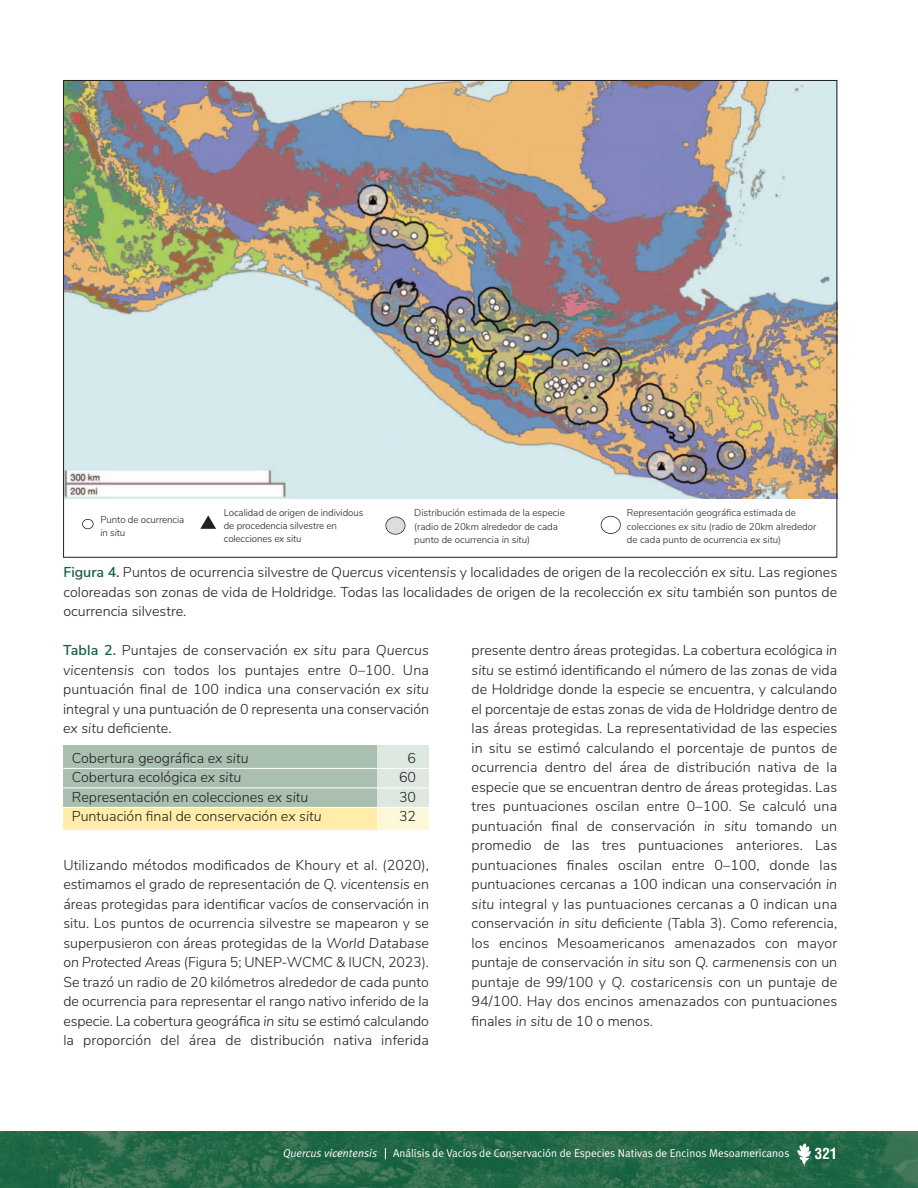
<style>
.page{position:relative;width:918px;height:1188px;background:#fff}
.page>*{position:absolute;margin:0;border:0;box-sizing:border-box;transform-origin:0 0}
.t1{font:700 condensed 15px "Helvetica";color:#fff}
.t2{font:300 14.25px/19.5px "Nunito Sans";color:#231f20;text-align:justify}
.t3{font:11.25px "Meta Plus Normal";color:#fff}
.t4{font:italic 11.25px "Meta Plus Normal";color:#fff}
.t5{font:300 9.75px/12.8px "Nunito Sans";color:#231f20}
.s1{font-style:italic}
.s2{font-weight:600;color:#12613d}
</style>
<div class="page">
<img style="left:0;top:1131px;width:918px;height:57px">
<svg style="left:797px;top:1143px;width:14px;height:23px"></svg>
<img style="left:65px;top:82px;width:770px;height:417px">
<img style="left:65px;top:418px;width:230px;height:81px">
<div style="left:63px;top:745px;width:366px;height:65px;background:#a9c0b1"></div>
<div style="left:63px;top:807px;width:366px;height:23px;background:#ffeda9"></div>
<div style="left:378px;top:745px;width:51px;height:65px;background:#dee8e1"></div>
<div style="left:378px;top:807px;width:51px;height:23px;background:#fef8db"></div>
<hr style="left:63px;top:768px;width:366px;height:1px;background:#fff">
<hr style="left:63px;top:788px;width:366px;height:1px;background:#fff">
<hr style="left:63px;top:807px;width:366px;height:1px;background:#fff">
<div style="left:601px;top:516px;width:20px;height:18px;border:2px solid #231f20;border-radius:50%"></div>
<div style="left:386px;top:517px;width:19px;height:17px;background:#dcdddf;border-radius:50%"></div>
<div style="left:385px;top:517px;width:20px;height:18px;border:2px solid #231f20;border-radius:50%"></div>
<div style="left:82px;top:519px;width:12px;height:10px;border:2px solid #231f20;border-radius:50%"></div>
<svg style="left:200px;top:515px;width:16px;height:14px"></svg>
<p class="t5" style="left:100px;top:514px;width:85px">Punto de ocurrencia <span class="s1">in situ</span></p>
<p class="t5" style="left:224px;top:507px;width:141px">Localidad de origen de individous de procedencia silvestre en colecciones <span class="s1">ex situ</span></p>
<p class="t5" style="left:414px;top:507px;width:152px">Distribución estimada de la especie</p>
<p class="t5" style="left:414px;top:521px;width:145px">(radio de 20km alrededor de cada</p>
<p class="t5" style="left:414px;top:534px;width:117px">punto de ocurrencia <span class="s1">in situ</span>)</p>
<p class="t5" style="left:627px;top:507px;width:191px;line-height:13.5px">Representación geográfica estimada de colecciones <span class="s1">ex situ</span> (radio de 20km alrededor de cada punto de ocurrencia <span class="s1">ex situ</span>)</p>
<p class="t2" style="left:63px;top:564px;width:775px"><span class="s2">Figura 4.</span> Puntos de ocurrencia silvestre de <span class="s1">Quercus vicentensis</span> y localidades de origen de la recolección <span class="s1">ex situ.</span> Las regiones coloreadas son zonas de vida de Holdridge. Todas las localidades de origen de la recolección <span class="s1">ex situ</span> también son puntos de ocurrencia silvestre.</p>
<p class="t2" style="left:63px;top:642px;width:367px"><span class="s2">Tabla 2.</span> Puntajes de conservación <span class="s1">ex situ</span> para <span class="s1">Quercus vicentensis</span> con todos los puntajes entre 0–100. Una puntuación final de 100 indica una conservación <span class="s1">ex situ </span>integral y una puntuación de 0 representa una conservación <span class="s1">ex situ</span> deficiente.</p>
<p class="t2" style="left:72px;top:749px;width:178px">Cobertura geográfica <span class="s1">ex situ</span></p>
<p class="t2" style="left:408px;top:749px;width:10px">6</p>
<p class="t2" style="left:72px;top:769px;width:171px">Cobertura ecológica <span class="s1">ex situ</span></p>
<p class="t2" style="left:399px;top:769px;width:19px">60</p>
<p class="t2" style="left:72px;top:788px;width:238px">Representación en colecciones <span class="s1">ex situ</span></p>
<p class="t2" style="left:399px;top:788px;width:19px">30</p>
<p class="t2" style="left:72px;top:808px;width:252px">Puntuación final de conservación <span class="s1">ex situ</span></p>
<p class="t2" style="left:399px;top:808px;width:19px">32</p>
<p class="t2" style="left:63px;top:856px;width:367px">Utilizando métodos modificados de Khoury et al. (2020), estimamos el grado de representación de <span class="s1">Q. vicentensis</span> en áreas protegidas para identificar vacíos de conservación in situ. Los puntos de ocurrencia silvestre se mapearon y se superpusieron con áreas protegidas de la <span class="s1">World Database on Protected Areas</span> (Figura 5; UNEP-WCMC &amp; IUCN, 2023).<br>Se trazó un radio de 20 kilómetros alrededor de cada punto de ocurrencia para representar el rango nativo inferido de la especie. La cobertura geográfica <span class="s1">in situ</span> se estimó calculando la proporción del área de distribución nativa inferida</p>
<p class="t2" style="left:472px;top:642px;width:367px">presente dentro áreas protegidas. La cobertura ecológica <span class="s1">in situ</span> se estimó identificando el número de las zonas de vida de Holdridge donde la especie se encuentra, y calculando el porcentaje de estas zonas de vida de Holdridge dentro de las áreas protegidas. La representatividad de las especies in situ se estimó calculando el porcentaje de puntos de ocurrencia dentro del área de distribución nativa de la especie que se encuentran dentro de áreas protegidas. Las tres puntuaciones oscilan entre 0–100. Se calculó una puntuación final de conservación <span class="s1">in situ</span> tomando un promedio de las tres puntuaciones anteriores. Las puntuaciones finales oscilan entre 0–100, donde las puntuaciones cercanas a 100 indican una conservación <span class="s1">in situ</span> integral y las puntuaciones cercanas a 0 indican una conservación <span class="s1">in situ</span> deficiente (Tabla 3). Como referencia, los encinos Mesoamericanos amenazados con mayor puntaje de conservación <span class="s1">in situ</span> son <span class="s1">Q. carmenensis</span> con un puntaje de 99/100 y <span class="s1">Q. costaricensis</span> con un puntaje de 94/100. Hay dos encinos amenazados con puntuaciones finales <span class="s1">in situ</span> de 10 o menos.</p>
<p class="t4" style="left:283px;top:1148px;width:95px">Quercus vicentensis</p>
<p class="t1" style="left:815px;top:1147px;width:24px">321</p>
<p class="t3" style="left:393px;top:1149px;width:398px">Análisis de Vacíos de Conservación de Especies Nativas de Encinos Mesoamericanos</p>
</div>
